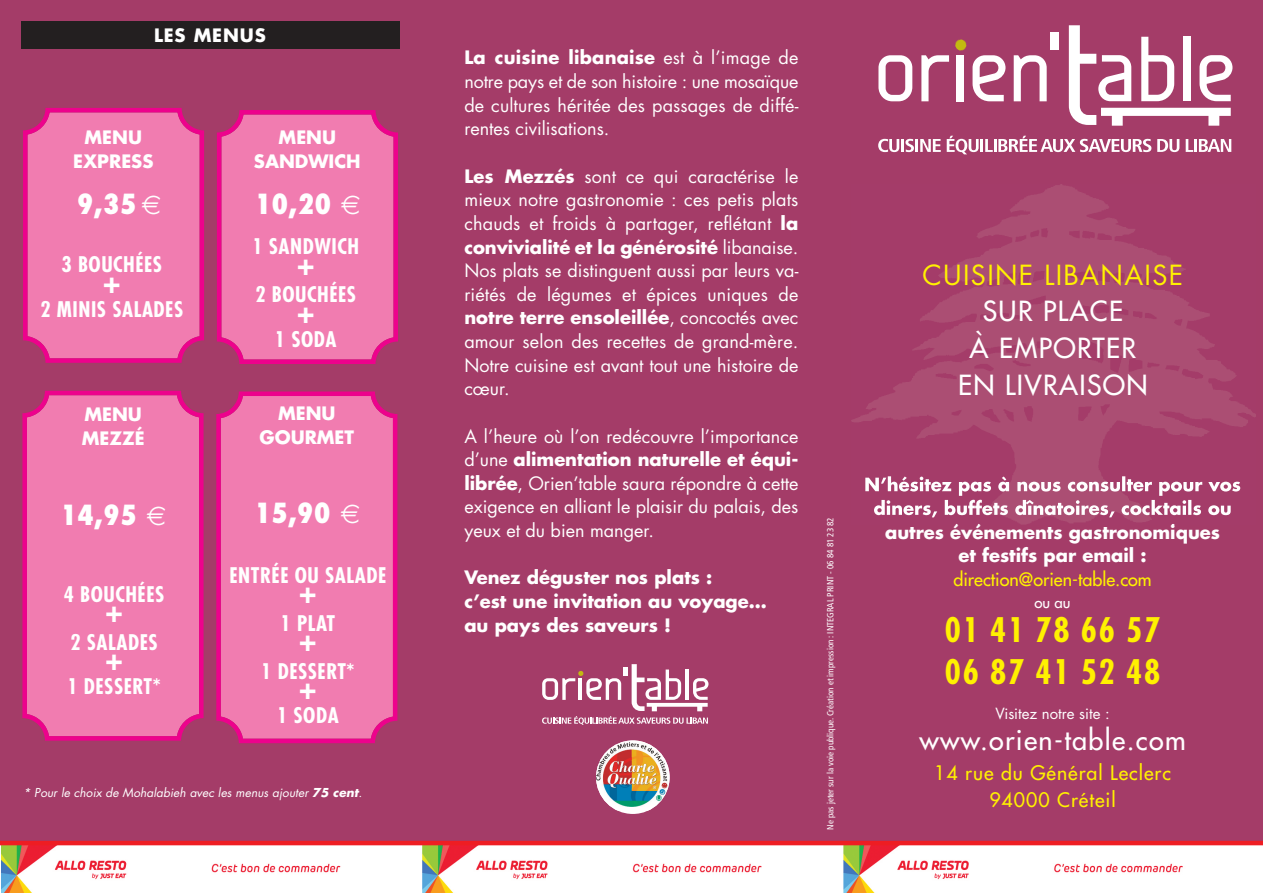
<style>
.page{position:relative;width:1263px;height:893px;background:#fff}
.page>*{position:absolute;margin:0;border:0;box-sizing:border-box;transform-origin:0 0}
.t1{font:700 condensed 33px/41.8px "Futura";letter-spacing:.05em;color:#fff101}
.t2{font:800 30px "Futura";color:#fff}
.t3{font:27px/36.8px "Futura";letter-spacing:.05em;color:#fff;text-align:center}
.t4{font:800 condensed 27px "Futura";letter-spacing:.025em;color:#fff}
.t5{font:27px "Futura";letter-spacing:.05em;color:#fff101}
.t6{font:700 condensed 21px "Futura";letter-spacing:.025em;color:#fff}
.t7{font:19.5px/26.5px "Futura";letter-spacing:.05em;color:#fff101;text-align:center}
.t8{font:18px/23.7px "Futura";color:#fff;text-align:justify}
.t9{font:700 18px/23.7px "Futura";color:#fff;text-align:center}
.t10{font:18px "Futura";color:#fff101}
.t11{font:700 18px "Futura";letter-spacing:.05em;color:#fff}
.t12{font:15px "Futura";color:#fff}
.t13{font:15px "Futura";color:#fff}
.t14{font:italic 12px "Futura";letter-spacing:.005em;color:#fff}
.t15{font:condensed 9px "Frutiger";color:#fff}
.s1{font-weight:700}
</style>
<div class="page">
<div style="left:0;top:0;width:1263px;height:857px;background:#a43c68"></div>
<svg style="left:878px;top:55px;width:34px;height:46px"></svg>
<svg style="left:921px;top:55px;width:28px;height:46px"></svg>
<svg style="left:1014px;top:55px;width:33px;height:46px"></svg>
<svg style="left:1069px;top:25px;width:163px;height:101px"></svg>
<div style="left:1050px;top:32px;width:9px;height:18px;background:#fff"></div>
<svg style="left:955px;top:39px;width:50px;height:62px"></svg>
<svg style="left:878px;top:139px;width:63px;height:13px"></svg>
<svg style="left:947px;top:136px;width:204px;height:18px"></svg>
<svg style="left:1157px;top:139px;width:22px;height:13px"></svg>
<svg style="left:1186px;top:139px;width:45px;height:13px"></svg>
<img style="left:2px;top:845px;width:1261px;height:48px">
<hr style="left:0;top:841px;width:1263px;height:4px;background:#ee1d23">
<img style="left:596px;top:740px;width:74px;height:70px">
<img style="left:852px;top:185px;width:404px;height:339px">
<img style="left:865px;top:476px;width:195px;height:20px">
<img style="left:874px;top:500px;width:160px;height:17px">
<div style="left:22px;top:21px;width:378px;height:27px;background:#231f20"></div>
<svg style="left:542px;top:664px;width:166px;height:61px"></svg>
<svg style="left:23px;top:108px;width:181px;height:255px;background:#ed6faa"></svg>
<svg style="left:217px;top:110px;width:181px;height:254px;background:#ed6faa"></svg>
<svg style="left:22px;top:391px;width:182px;height:350px;background:#ee71ab"></svg>
<svg style="left:216px;top:391px;width:181px;height:352px;background:#ee71ab"></svg>
<svg style="left:142px;top:196px;width:18px;height:18px"></svg>
<svg style="left:341px;top:196px;width:19px;height:19px"></svg>
<svg style="left:147px;top:506px;width:18px;height:19px"></svg>
<svg style="left:341px;top:505px;width:18px;height:19px"></svg>
<p class="t11" style="left:154px;top:27px;width:113px">LES MENUS</p>
<p class="t9" style="left:73px;top:127px;width:82px">MENU<br>EXPRESS</p>
<h3 class="t4" style="left:77px;top:193px;width:61px">9,35</h3>
<p class="t6" style="left:62px;top:255px;width:102px">3 BOUCHÉES</p>
<h2 class="t2" style="left:103px;top:267px;width:19px">+</h2>
<p class="t6" style="left:40px;top:300px;width:144px">2 MINIS SALADES</p>
<p class="t9" style="left:82px;top:404px;width:64px;text-align:left">MENU<br>MEZZÉ</p>
<h3 class="t4" style="left:61px;top:503px;width:78px">14,95</h3>
<p class="t6" style="left:64px;top:585px;width:102px">4 BOUCHÉES</p>
<h2 class="t2" style="left:105px;top:597px;width:19px">+</h2>
<p class="t6" style="left:70px;top:633px;width:89px">2 SALADES</p>
<h2 class="t2" style="left:105px;top:645px;width:19px">+</h2>
<p class="t6" style="left:67px;top:677px;width:95px">1 DESSERT*</p>
<p class="t9" style="left:254px;top:127px;width:108px">MENU<br>SANDWICH</p>
<h3 class="t4" style="left:255px;top:193px;width:78px">10,20</h3>
<p class="t6" style="left:252px;top:237px;width:108px">1 SANDWICH</p>
<h2 class="t2" style="left:297px;top:249px;width:19px">+</h2>
<p class="t6" style="left:255px;top:285px;width:102px">2 BOUCHÉES</p>
<h2 class="t2" style="left:297px;top:297px;width:19px">+</h2>
<p class="t6" style="left:275px;top:330px;width:63px">1 SODA</p>
<p class="t9" style="left:260px;top:403px;width:96px">MENU<br>GOURMET</p>
<h3 class="t4" style="left:254px;top:502px;width:78px">15,90</h3>
<p class="t6" style="left:229px;top:566px;width:158px">ENTRÉE OU SALADE</p>
<h2 class="t2" style="left:299px;top:578px;width:19px">+</h2>
<p class="t6" style="left:281px;top:614px;width:56px">1 PLAT</p>
<h2 class="t2" style="left:299px;top:626px;width:19px">+</h2>
<p class="t6" style="left:261px;top:662px;width:95px">1 DESSERT*</p>
<h2 class="t2" style="left:299px;top:674px;width:19px">+</h2>
<p class="t6" style="left:277px;top:706px;width:63px">1 SODA</p>
<p class="t14" style="left:23px;top:787px;width:340px">* Pour le choix de Mohalabieh avec les menus ajouter <span class="s1">75 cent</span>.</p>
<p class="t8" style="left:464px;top:48px;width:335px"><span class="s1">La cuisine libanaise</span> est à l’image de notre pays et de son histoire : une mosaïque de cultures héritée des passages de diffé&shy;rentes civilisations.</p>
<p class="t8" style="left:464px;top:166px;width:336px"><span class="s1">Les Mezzés</span> sont ce qui caractérise le mieux notre gastronomie : ces petis plats chauds et froids à partager, reflétant <span class="s1">la convivialité et la générosité</span> libanaise.<br>Nos plats se distinguent aussi par leurs va&shy;riétés de légumes et épices uniques de <span class="s1">notre terre ensoleillée</span>, concoctés avec amour selon des recettes de grand-mère.<br>Notre cuisine est avant tout une histoire de cœur.</p>
<p class="t8" style="left:464px;top:426px;width:335px">A l’heure où l’on redécouvre l’importance d’une <span class="s1">alimentation naturelle et équi&shy;librée</span>, Orien’table saura répondre à cette exigence en alliant le plaisir du palais, des yeux et du bien manger.</p>
<p class="t9" style="left:464px;top:567px;width:304px;text-align:left">Venez déguster nos plats :<br>c’est une invitation au voyage… au pays des saveurs !</p>
<h3 class="t5" style="left:923px;top:262px;width:262px">CUISINE LIBANAISE</h3>
<h3 class="t3" style="left:958px;top:295px;width:191px">SUR PLACE<br>À EMPORTER<br>EN LIVRAISON</h3>
<p class="t15" style="left:827px;top:830px;width:314px;rotate:-90deg">Ne pas jeter sur la voie publique. Création et impression : INTEGRAL PRINT - 06 84 81 23 82</p>
<p class="t9" style="left:885px;top:521px;width:336px">autres événements gastronomiques et festifs par email :</p>
<p class="t10" style="left:953px;top:571px;width:200px">direction@orien-table.com</p>
<p class="t13" style="left:1034px;top:595px;width:38px">ou au</p>
<h1 class="t1" style="left:945px;top:612px;width:217px">01 41 78 66 57<br>06 87 41 52 48</h1>
<p class="t12" style="left:995px;top:707px;width:116px">Visitez notre site :</p>
<h3 class="t3" style="left:919px;top:724px;width:268px">www.orien-table.com</h3>
<p class="t7" style="left:934px;top:761px;width:238px">14 rue du Général Leclerc<br>94000 Créteil</p>
</div>
